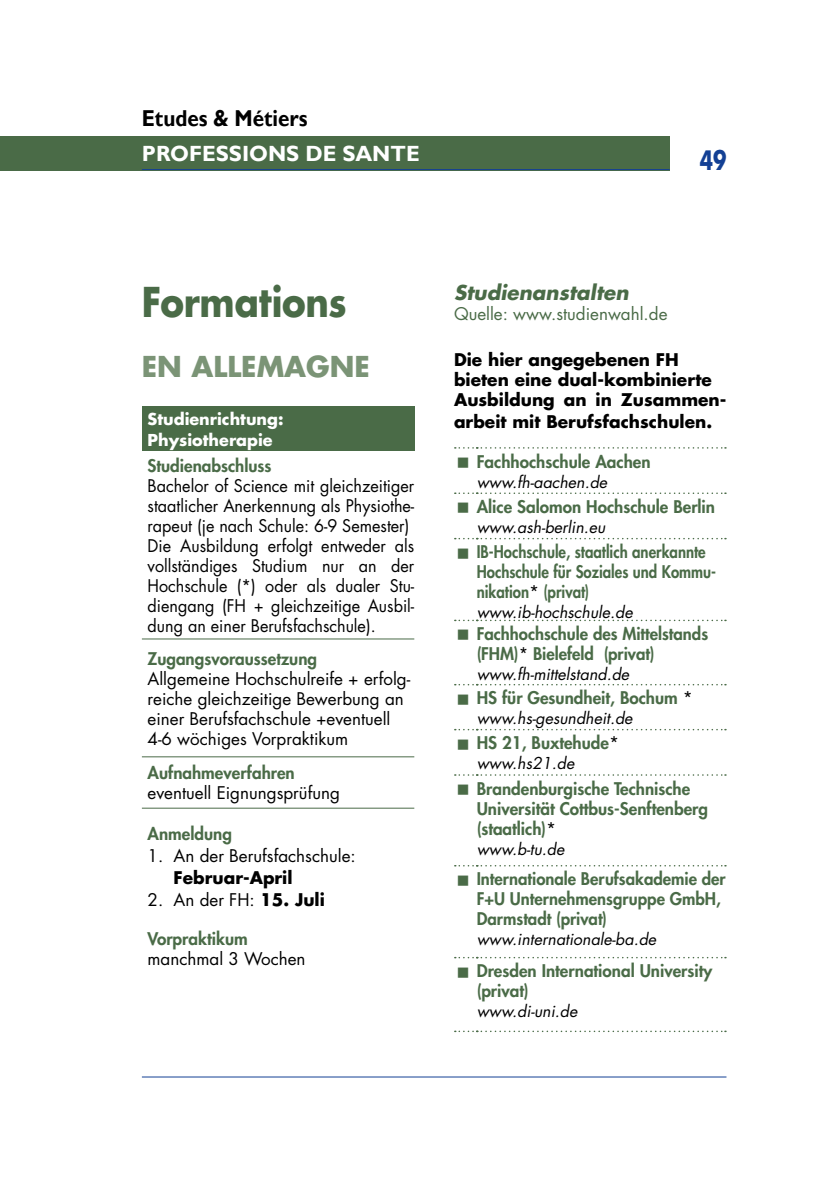
<style>
.page{position:relative;width:840px;height:1191px;background:#fff}
.page>*{position:absolute;margin:0;border:0;box-sizing:border-box;transform-origin:0 0}
.t1{font:700 40px "Futura Std";letter-spacing:-.005em;color:#4a6b47;scale:.89 1}
.t2{font:700 28px "Futura Std";color:#7b9476}
.t3{font:700 26px "Futura Std";color:#134094;scale:.75 1}
.t4{font:700 23px "Gill Sans";color:#000;scale:.9 1}
.t5{font:700 22px "Gill Sans";color:#fff}
.t6{font:italic 700 20px "Futura Std";color:#4a6b47}
.t7{font:800 17px/20px "Futura Std";color:#4a6b47}
.t8{font:17px/20px "Futura Std";color:#000;scale:.95 1}
.t9{font:17px/20px "Futura Std";color:#000}
.t10{font:700 17px/20px "Futura Std";color:#000}
.t11{font:800 17px/20px "Futura Std";color:#4a6b47;scale:.88 1}
.t12{font:17px "Futura Std";color:#4a6b47}
.t13{font:italic 16px "Futura Std";color:#000}
.t14{font:700 16px/20px "Futura Std";color:#fff}
.s1{font-weight:700}
.s2{font-weight:400;color:#000}
</style>
<div class="page">
<hr style="left:142px;top:1076px;width:584px;height:1px;background:#134094">
<div style="left:0;top:136px;width:669px;height:34px;background:#4a6b47"></div>
<hr style="left:142px;top:169px;width:527px;height:1px;background:#134094">
<div style="left:142px;top:406px;width:272px;height:45px;background:#4a6b47"></div>
<hr style="left:142px;top:638px;width:272px;height:1px;background:#4a6b47">
<hr style="left:142px;top:756px;width:272px;height:1px;background:#4a6b47">
<hr style="left:142px;top:807px;width:272px;height:1px;background:#4a6b47">
<svg style="left:454px;top:538px;width:271px;height:1px"></svg>
<svg style="left:454px;top:619px;width:271px;height:2px"></svg>
<svg style="left:454px;top:684px;width:271px;height:1px"></svg>
<svg style="left:454px;top:729px;width:271px;height:1px"></svg>
<svg style="left:454px;top:774px;width:271px;height:1px"></svg>
<svg style="left:454px;top:865px;width:271px;height:1px"></svg>
<svg style="left:454px;top:957px;width:271px;height:1px"></svg>
<svg style="left:454px;top:1030px;width:271px;height:2px"></svg>
<svg style="left:454px;top:447px;width:271px;height:1px"></svg>
<svg style="left:454px;top:492px;width:271px;height:2px"></svg>
<h3 class="t4" style="left:142px;top:104px;width:185px">ETUDES &amp; MÉTIERS</h3>
<p class="t5" style="left:142px;top:140px;width:276px">PROFESSIONS DE SANTE</p>
<h3 class="t3" style="left:699px;top:143px;width:37px">49</h3>
<h1 class="t1" style="left:142px;top:275px;width:232px">Formations</h1>
<h2 class="t2" style="left:142px;top:347px;width:229px">EN ALLEMAGNE</h2>
<p class="t14" style="left:147px;top:409px;width:137px">Studienrichtung:<br>Physiotherapie</p>
<p class="t7" style="left:147px;top:455px;width:125px">Studienabschluss</p>
<p class="t8" style="left:147px;top:476px;width:282px">Bachelor of Science mit gleichzeitiger staatlicher Anerkennung als Physiothe&shy;rapeut (je nach Schule: 6-9 Semester)<br>Die Ausbildung erfolgt entweder als vollständiges Studium nur an der Hochschule (*) oder als dualer Stu&shy;diengang (FH + gleichzeitige Ausbil&shy;dung an einer Berufsfachschule).</p>
<p class="t7" style="left:147px;top:648px;width:171px">Zugangsvoraussetzung</p>
<p class="t9" style="left:147px;top:669px;width:264px">Allgemeine Hochschulreife + erfolg&shy;reiche gleichzeitige Bewerbung an einer Berufsfachschule +eventuell 4-6 wöchiges Vorpraktikum</p>
<p class="t7" style="left:147px;top:763px;width:149px">Aufnahmeverfahren</p>
<p class="t9" style="left:147px;top:783px;width:194px">eventuell Eignungsprüfung</p>
<p class="t7" style="left:147px;top:823px;width:86px">Anmeldung</p>
<p class="t9" style="left:147px;top:845px;width:209px">1. An der Berufsfachschule:</p>
<p class="t10" style="left:173px;top:867px;width:120px">Februar-April</p>
<p class="t9" style="left:147px;top:889px;width:179px">2. An der FH: <span class="s1">15. Juli</span></p>
<p class="t7" style="left:147px;top:928px;width:102px">Vorpraktikum</p>
<p class="t9" style="left:147px;top:949px;width:159px">manchmal 3 Wochen</p>
<p class="t6" style="left:454px;top:279px;width:176px">Studienanstalten</p>
<p class="t12" style="left:454px;top:303px;width:215px">Quelle: www.studienwahl.de</p>
<p class="t10" style="left:454px;top:349px;width:274px">Die hier angegebenen FH bieten eine dual-kombinierte<br>Ausbildung an in Zusammen-</p>
<p class="t10" style="left:454px;top:411px;width:259px">arbeit mit Berufsfachschulen.</p>
<p class="t7" style="left:476px;top:451px;width:175px">Fachhochschule Aachen</p>
<p class="t13" style="left:476px;top:471px;width:132px">www.fh-aachen.de</p>
<p class="t7" style="left:476px;top:496px;width:240px">Alice Salomon Hochschule Berlin</p>
<p class="t13" style="left:476px;top:517px;width:130px">www.ash-berlin.eu</p>
<p class="t11" style="left:476px;top:542px;width:273px">IB-Hochschule, staatlich anerkannte<br>Hochschule für Soziales und Kommu&shy;nikation<span class="s2">*</span> (privat)</p>
<p class="t13" style="left:476px;top:602px;width:157px">www.ib-hochschule.de</p>
<p class="t7" style="left:476px;top:624px;width:233px">Fachhochschule des Mittelstands (FHM)<span class="s2">*</span> Bielefeld (privat)</p>
<p class="t13" style="left:476px;top:664px;width:154px">www.fh-mittelstand.de</p>
<p class="t7" style="left:476px;top:688px;width:217px">HS für Gesundheit, Bochum <span class="s2">*</span></p>
<p class="t13" style="left:476px;top:708px;width:157px">www.hs-gesundheit.de</p>
<p class="t7" style="left:476px;top:733px;width:144px">HS 21, Buxtehude<span class="s2">*</span></p>
<p class="t13" style="left:476px;top:753px;width:99px">www.hs21.de</p>
<p class="t7" style="left:476px;top:778px;width:233px">Brandenburgische Technische<br>Universität Cottbus-Senftenberg (staatlich)<span class="s2">*</span></p>
<p class="t13" style="left:476px;top:838px;width:89px">www.b-tu.de</p>
<p class="t7" style="left:476px;top:869px;width:250px">Internationale Berufsakademie der<br>F+U Unternehmensgruppe GmbH,<br>Darmstadt (privat)</p>
<p class="t13" style="left:476px;top:929px;width:181px">www.internationale-ba.de</p>
<p class="t7" style="left:476px;top:961px;width:237px">Dresden International University (privat)</p>
<p class="t13" style="left:476px;top:1001px;width:102px">www.di-uni.de</p>
</div>
